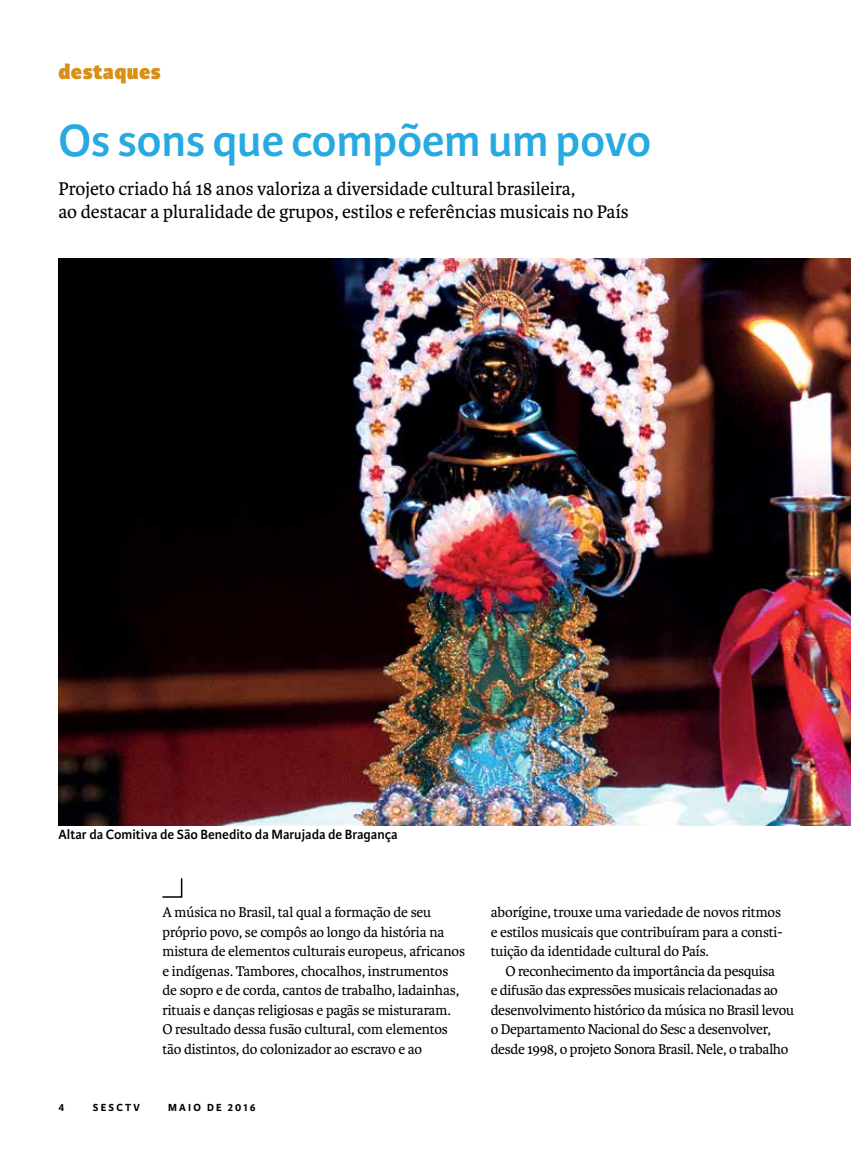
<style>
.page{position:relative;width:851px;height:1149px;background:#fff}
.page>*{position:absolute;margin:0;border:0;box-sizing:border-box;transform-origin:0 0}
.t1{font:600 48px "Karmina Sans";letter-spacing:-.01em;color:#27aae1}
.t2{font:800 22.5px "Karmina Sans";letter-spacing:.02em;color:#d89016}
.t3{font:19.5px/22.5px "Karmina";color:#000}
.t4{font:15px/19.5px "Karmina";letter-spacing:-.02em;color:#000}
.t5{font:600 14.25px "Karmina Sans";color:#000}
.t6{font:700 10.95px "Karmina Sans";letter-spacing:.2em;color:#000}
</style>
<div class="page">
<img style="left:58px;top:258px;width:792px;height:567px">
<svg style="left:162px;top:878px;width:21px;height:20px"></svg>
<h2 class="t2" style="left:58px;top:58px;width:104px">destaques</h2>
<h1 class="t1" style="left:58px;top:113px;width:594px">Os sons que compõem um povo</h1>
<h3 class="t3" style="left:58px;top:178px;width:571px">Projeto criado há 18 anos valoriza a diversidade cultural brasileira,<br>ao destacar a pluralidade de grupos, estilos e referências musicais no País</h3>
<p class="t5" style="left:58px;top:826px;width:341px">Altar da Comitiva de São Benedito da Marujada de Bragança</p>
<p class="t4" style="left:162px;top:902px;width:304px">A música no Brasil, tal qual a formação de seu próprio povo, se compôs ao longo da história na mistura de elementos culturais europeus, africanos e indígenas. Tambores, chocalhos, instrumentos de sopro e de corda, cantos de trabalho, ladainhas, rituais e danças religiosas e pagãs se misturaram.<br>O resultado dessa fusão cultural, com elementos tão distintos, do colonizador ao escravo e ao</p>
<p class="t6" style="left:58px;top:1101px;width:7px">4</p>
<p class="t6" style="left:93px;top:1101px;width:48px">SESCTV</p>
<p class="t6" style="left:168px;top:1101px;width:89px">MAIO DE 2016</p>
<p class="t4" style="left:490px;top:902px;width:293px;text-align:justify">aborígine, trouxe uma variedade de novos ritmos e estilos musicais que contribuíram para a consti&shy;tuição da identidade cultural do País.</p>
<p class="t4" style="left:490px;top:961px;width:305px;text-indent:15px">O reconhecimento da importância da pesquisa<br>e difusão das expressões musicais relacionadas ao desenvolvimento histórico da música no Brasil levou o Departamento Nacional do Sesc a desenvolver, desde 1998, o projeto Sonora Brasil. Nele, o trabalho</p>
</div>
